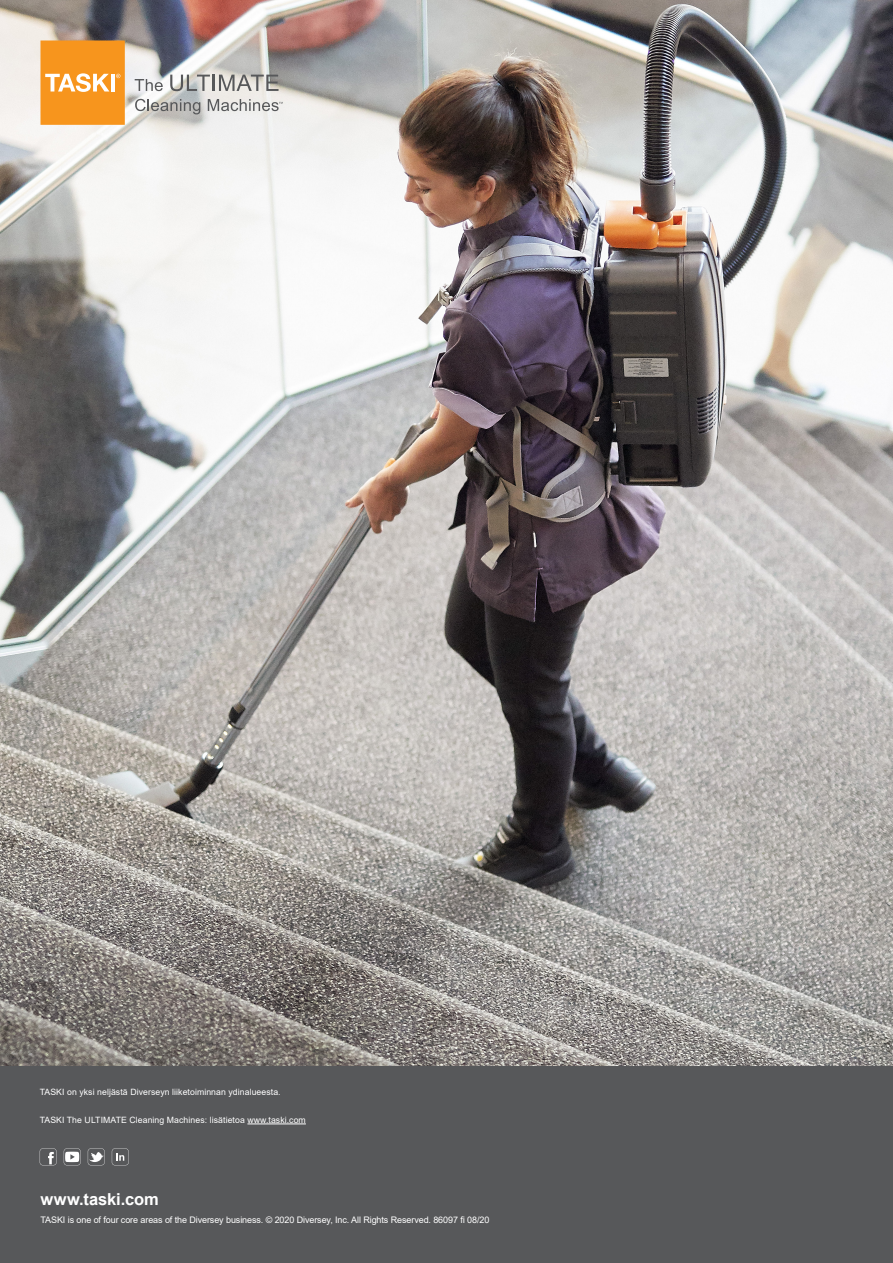
<style>
.page{position:relative;width:893px;height:1263px;background:#fff}
.page>*{position:absolute;margin:0;border:0;box-sizing:border-box;transform-origin:0 0}
.Coyright{font:700 16.5px "Arial";color:#fff}
.Text_Regular_No_Bull{font:9px "Arial";letter-spacing:-.01em;color:#fff}
.t1{font:8.7px "Arial";letter-spacing:.01em;color:#fff}
</style>
<div class="page">
<img style="left:892px;top:0;width:1px;height:1263px">
<img style="left:0;top:0;width:892px;height:1067px">
<div style="left:0;top:1067px;width:892px;height:196px;background:#57585a"></div>
<svg style="left:40px;top:41px;width:85px;height:84px;background:#f79f33"></svg>
<svg style="left:135px;top:79px;width:28px;height:12px"></svg>
<svg style="left:170px;top:75px;width:109px;height:16px;background:#b3b2af"></svg>
<svg style="left:135px;top:99px;width:65px;height:15px"></svg>
<svg style="left:208px;top:99px;width:75px;height:12px"></svg>
<hr style="left:247px;top:1123px;width:59px;height:1px;background:#fff">
<svg style="left:112px;top:1148px;width:17px;height:17px"></svg>
<svg style="left:88px;top:1148px;width:17px;height:17px"></svg>
<svg style="left:64px;top:1148px;width:17px;height:17px"></svg>
<svg style="left:40px;top:1148px;width:17px;height:17px"></svg>
<p class="t1" style="left:40px;top:1086px;width:242px">TASKI on yksi neljästä Diverseyn liiketoiminnan ydinalueesta.</p>
<p class="t1" style="left:40px;top:1114px;width:268px">TASKI The ULTIMATE Cleaning Machines: lisätietoa www.taski.com</p>
<p class="Coyright" style="left:40px;top:1188px;width:120px">www.taski.com</p>
<p class="Text_Regular_No_Bull" style="left:40px;top:1213px;width:450px">TASKI is one of four core areas of the Diversey business. © 2020 Diversey, Inc. All Rights Reserved. 86097 fi 08/20</p>
</div>
